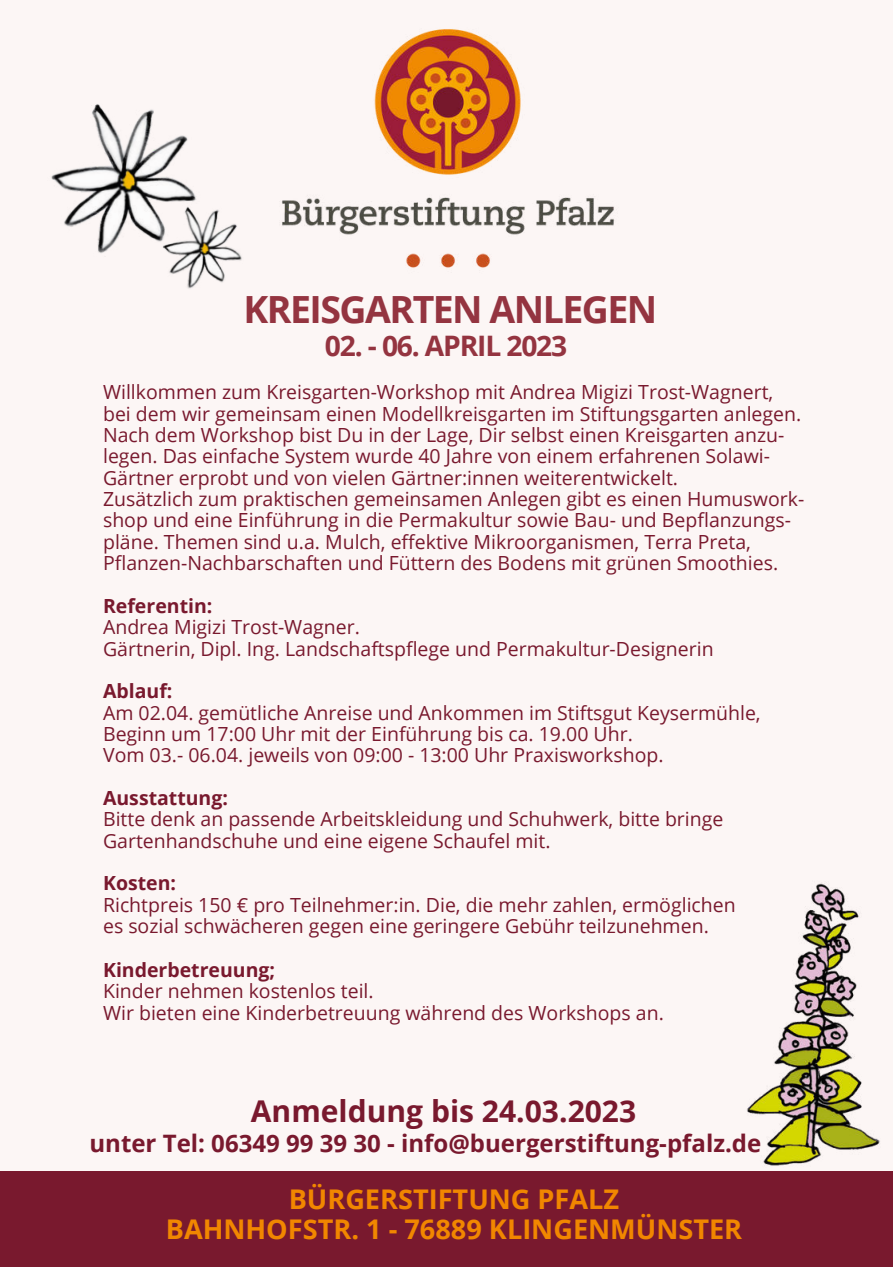
<style>
.page{position:relative;width:893px;height:1267px;background:#fff}
.page>*{position:absolute;margin:0;border:0;box-sizing:border-box;transform-origin:0 0}
.t1{font:700 37.5px "Open Sans";letter-spacing:-.04em;color:#943440}
.t2{font:700 30px "Open Sans";color:#79192e}
.t3{font:700 28.2px "Open Sans";letter-spacing:-.04em;color:#943440}
.t4{font:700 27.15px/30.3px "Open Sans";color:#f18700;text-align:center}
.t5{font:700 24px "Open Sans";color:#79192e}
.t6{font:19.5px/21.3px "Open Sans";color:#79192e}
.t7{font:700 19.5px "Open Sans";color:#79192e}
</style>
<div class="page">
<div style="left:0;top:0;width:892px;height:1266px;background:#fcf6f5"></div>
<div style="left:0;top:1171px;width:892px;height:95px;background:#79192e"></div>
<img style="left:282px;top:29px;width:332px;height:239px">
<img style="left:51px;top:104px;width:145px;height:149px">
<img style="left:160px;top:198px;width:82px;height:91px">
<img style="left:747px;top:882px;width:133px;height:284px">
<h1 class="t1" style="left:243px;top:283px;width:415px">KREISGARTEN ANLEGEN</h1>
<h3 class="t3" style="left:325px;top:326px;width:244px">02. - 06. APRIL 2023</h3>
<p class="t6" style="left:103px;top:381px;width:702px">Willkommen zum Kreisgarten-Workshop mit Andrea Migizi Trost-Wagnert, bei dem wir gemeinsam einen Modellkreisgarten im Stiftungsgarten anlegen.<br>Nach dem Workshop bist Du in der Lage, Dir selbst einen Kreisgarten anzu&shy;legen. Das einfache System wurde 40 Jahre von einem erfahrenen Solawi-Gärtner erprobt und von vielen Gärtner:innen weiterentwickelt.<br>Zusätzlich zum praktischen gemeinsamen Anlegen gibt es einen Humuswork&shy;shop und eine Einführung in die Permakultur sowie Bau- und Bepflanzungs&shy;pläne. Themen sind u.a. Mulch, effektive Mikroorganismen, Terra Preta, Pflanzen-Nachbarschaften und Füttern des Bodens mit grünen Smoothies.</p>
<p class="t7" style="left:103px;top:592px;width:111px">Referentin:</p>
<p class="t6" style="left:103px;top:616px;width:612px">Andrea Migizi Trost-Wagner.<br>Gärtnerin, Dipl. Ing. Landschaftspflege und Permakultur-Designerin</p>
<p class="t7" style="left:103px;top:677px;width:71px">Ablauf:</p>
<p class="t6" style="left:103px;top:701px;width:659px">Am 02.04. gemütliche Anreise und Ankommen im Stiftsgut Keysermühle,<br>Beginn um 17:00 Uhr mit der Einführung bis ca. 19.00 Uhr.<br>Vom 03.- 06.04. jeweils von 09:00 - 13:00 Uhr Praxisworkshop.</p>
<p class="t7" style="left:103px;top:784px;width:126px">Ausstattung:</p>
<p class="t6" style="left:103px;top:808px;width:621px">Bitte denk an passende Arbeitskleidung und Schuhwerk, bitte bringe<br>Gartenhandschuhe und eine eigene Schaufel mit.</p>
<p class="t7" style="left:103px;top:869px;width:74px">Kosten:</p>
<p class="t6" style="left:103px;top:893px;width:634px">Richtpreis 150 € pro Teilnehmer:in. Die, die mehr zahlen, ermöglichen es sozial schwächeren gegen eine geringere Gebühr teilzunehmen.</p>
<p class="t7" style="left:103px;top:956px;width:174px">Kinderbetreuung;</p>
<p class="t6" style="left:103px;top:980px;width:562px">Kinder nehmen kostenlos teil.<br>Wir bieten eine Kinderbetreuung während des Workshops an.</p>
<h2 class="t2" style="left:251px;top:1089px;width:387px">Anmeldung bis 24.03.2023</h2>
<p class="t5" style="left:89px;top:1126px;width:673px">unter Tel: 06349 99 39 30 - info@buergerstiftung-pfalz.de</p>
<h3 class="t4" style="left:166px;top:1183px;width:578px">BÜRGERSTIFTUNG PFALZ<br>BAHNHOFSTR. 1 - 76889 KLINGENMÜNSTER</h3>
</div>
